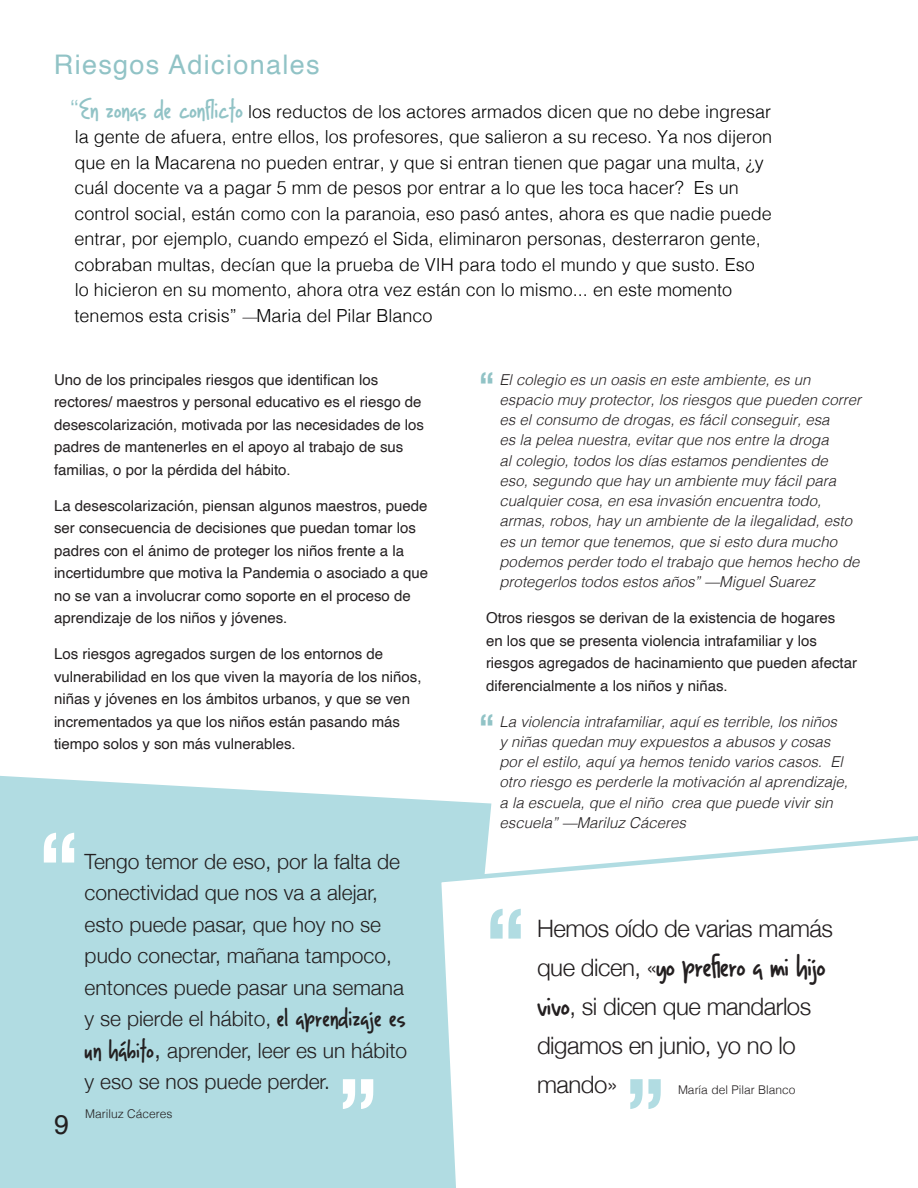
<style>
.page{position:relative;width:918px;height:1188px;background:#fff}
.page>*{position:absolute;margin:0;border:0;box-sizing:border-box;transform-origin:0 0}
.t1{font:700 condensed 93px "Helvetica Neue";color:#b1dce2}
.t2{font:700 condensed 93px "Helvetica Neue";color:#fff}
.t3{font:700 condensed 34.5px "Helvetica Neue";color:#91c3c6}
.In-Quotes{font:30px "Lightupthe World";letter-spacing:-.02em;color:#231f20}
.t4{font:27px "Helvetica";letter-spacing:.05em;color:#91c3c6}
.t5{font:27px "Helvetica";color:#231f20}
.In-Quotes-2{font:300 24px/39px "Helvetica Neue";letter-spacing:-.02em;color:#231f20}
.In-Quotes-3{font:300 21px/31.5px "Helvetica Neue";color:#231f20}
.t6{font:300 18px/25.5px "Helvetica";color:#000}
.t7{font:15px/22.5px "Helvetica";color:#231f20}
.In-Quotes-4{font:italic 300 15px/20.2px "Helvetica";color:#231f20}
.t8{font:300 12px "Helvetica";color:#231f20}
.s1{font-size:25.5px;color:#91c3c6}
.s2{font-family:"Lightupthe World";font-weight:400;font-size:25.5px;color:#91c3c6}
.s3{font-style:italic;font-size:15px;color:#231f20}
.s4{font-family:"Lightupthe World";font-weight:400;font-size:25.5px}
.s5{font-size:25.5px}
.s6{font-family:"Helvetica Neue";font-weight:300;font-size:24px}
.s7{font-family:"Lightupthe World";font-weight:400;font-size:30px}
</style>
<div class="page">
<div style="left:0;top:776px;width:491px;height:412px;background:#b1dce2"></div>
<svg style="left:434px;top:827px;width:484px;height:361px"></svg>
<p class="t4" style="left:54px;top:44px;width:267px">Riesgos Adicionales</p>
<p class="t6" style="left:69px;top:97px;width:704px"><span class="s1">“</span><span class="s2">En zonas de conflicto</span> los reductos de los actores armados dicen que no debe ingresar la gente de afuera, entre ellos, los profesores, que salieron a su receso. Ya nos dijeron que en la Macarena no pueden entrar, y que si entran tienen que pagar una multa, ¿y cuál docente va a pagar 5 mm de pesos por entrar a lo que les toca hacer? Es un control social, están como con la paranoia, eso pasó antes, ahora es que nadie puede entrar, por ejemplo, cuando empezó el Sida, eliminaron personas, desterraron gente, cobraban multas, decían que la prueba de VIH para todo el mundo y que susto. Eso<br>lo hicieron en su momento, ahora otra vez están con lo mismo... en este momento tenemos esta crisis” <span class="s3">—</span>Maria del Pilar Blanco</p>
<p class="t7" style="left:54px;top:369px;width:372px">Uno de los principales riesgos que identifican los rectores/ maestros y personal educativo es el riesgo de desescolarización, motivada por las necesidades de los padres de mantenerles en el apoyo al trabajo de sus familias, o por la pérdida del hábito.</p>
<p class="t7" style="left:54px;top:495px;width:376px">La desescolarización, piensan algunos maestros, puede ser consecuencia de decisiones que puedan tomar los padres con el ánimo de proteger los niños frente a la incertidumbre que motiva la Pandemia o asociado a que no se van a involucrar como soporte en el proceso de aprendizaje de los niños y jóvenes.</p>
<p class="t7" style="left:54px;top:643px;width:369px">Los riesgos agregados surgen de los entornos de vulnerabilidad en los que viven la mayoría de los niños, niñas y jóvenes en los ámbitos urbanos, y que se ven incrementados ya que los niños están pasando más tiempo solos y son más vulnerables.</p>
<p class="t2" style="left:37px;top:789px;width:45px">“</p>
<p class="t5" style="left:54px;top:1104px;width:17px">9</p>
<p class="In-Quotes-3" style="left:85px;top:844px;width:324px">Tengo temor de eso, por la falta de conectividad que nos va a alejar, esto puede pasar, que hoy no se pudo conectar, mañana tampoco, entonces puede pasar una semana y se pierde el hábito, <span class="s4">el aprendizaje es un hábito</span><span class="s5">,</span> aprender, leer es un hábito y eso se nos puede perder.</p>
<p class="t2" style="left:380px;top:1153px;width:45px;rotate:-180deg">“</p>
<p class="t8" style="left:85px;top:1103px;width:89px">Mariluz Cáceres</p>
<p class="t3" style="left:479px;top:356px;width:17px">“</p>
<p class="In-Quotes-4" style="left:500px;top:368px;width:363px">El colegio es un oasis en este ambiente, es un espacio muy protector, los riesgos que pueden correr es el consumo de drogas, es fácil conseguir, esa<br>es la pelea nuestra, evitar que nos entre la droga<br>al colegio, todos los días estamos pendientes de<br>eso, segundo que hay un ambiente muy fácil para cualquier cosa, en esa invasión encuentra todo, armas, robos, hay un ambiente de la ilegalidad, esto es un temor que tenemos, que si esto dura mucho podemos perder todo el trabajo que hemos hecho de protegerlos todos estos años” —Miguel Suarez</p>
<p class="t7" style="left:486px;top:607px;width:373px">Otros riesgos se derivan de la existencia de hogares<br>en los que se presenta violencia intrafamiliar y los riesgos agregados de hacinamiento que pueden afectar diferencialmente a los niños y niñas.</p>
<p class="In-Quotes-4" style="left:500px;top:710px;width:350px">La violencia intrafamiliar, aquí es terrible, los niños y niñas quedan muy expuestos a abusos y cosas por el estilo, aquí ya hemos tenido varios casos. El otro riesgo es perderle la motivación al aprendizaje, a la escuela, que el niño crea que puede vivir sin escuela” —Mariluz Cáceres</p>
<p class="t3" style="left:479px;top:698px;width:17px">“</p>
<p class="t1" style="left:484px;top:865px;width:45px">“</p>
<p class="In-Quotes-2" style="left:537px;top:907px;width:298px">Hemos oído de varias mamás</p>
<p class="In-Quotes" style="left:537px;top:944px;width:290px"><span class="s6">que dicen, «</span>yo prefiero a mi hijo</p>
<p class="In-Quotes-2" style="left:537px;top:985px;width:276px"><span class="s7">vivo</span>, si dicen que mandarlos digamos en junio, yo no lo mando»</p>
<p class="t1" style="left:667px;top:1153px;width:45px;rotate:-180deg">“</p>
<p class="t8" style="left:678px;top:1080px;width:119px">María del Pilar Blanco</p>
</div>
